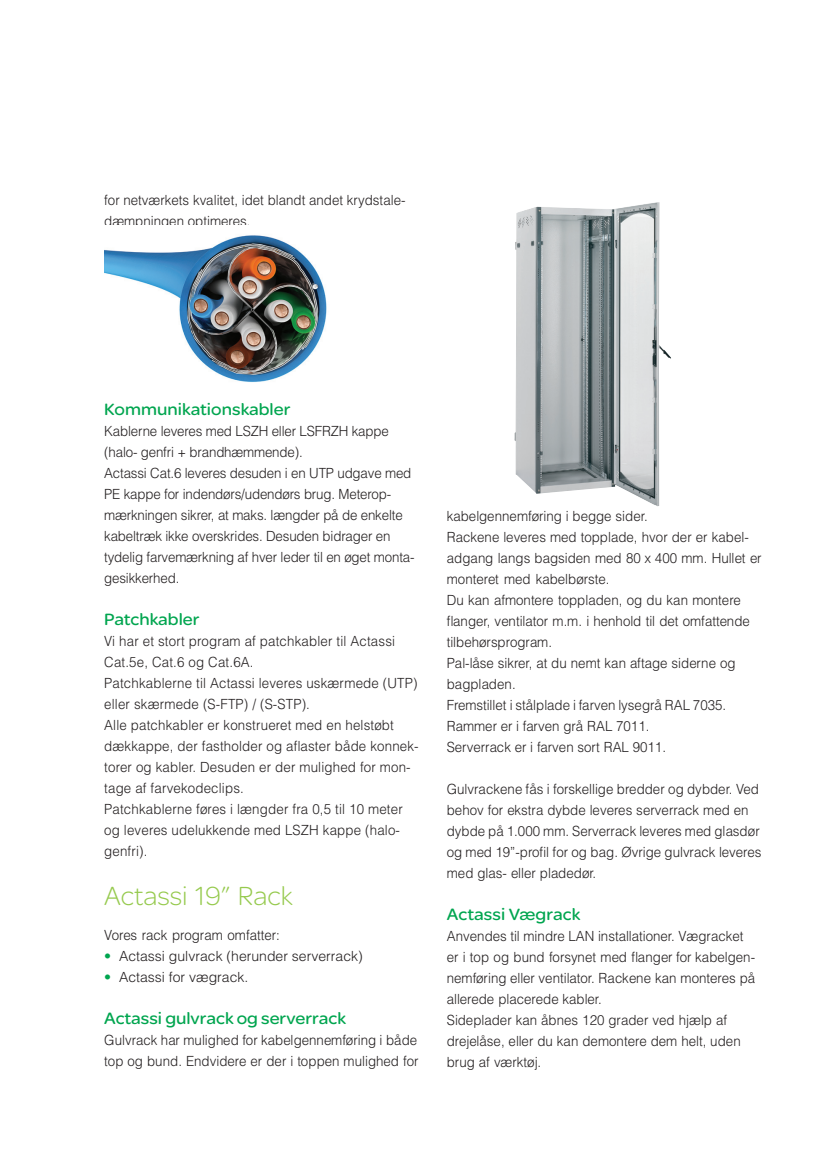
<style>
.page{position:relative;width:834px;height:1176px;background:#fff}
.page>*{position:absolute;margin:0;border:0;box-sizing:border-box;transform-origin:0 0}
.t1{font:300 28px "SE Optimist";color:#96ca4e}
.t2{font:17.5px "SE Optimist";color:#00a54f;scale:1.05 1}
.t3{font:300 14px/21px "Helvetica";color:#231f20;scale:.95 1}
.t4{font:300 14px "Helvetica";color:#231f20}
.s1{color:#00a54f}
</style>
<div class="page">
<img style="left:104px;top:235px;width:223px;height:147px">
<img style="left:514px;top:202px;width:157px;height:304px">
<p class="t3" style="left:104px;top:189px;width:318px">for netværkets kvalitet, idet blandt andet krydstale&shy;dæmpningen optimeres.</p>
<p class="t2" style="left:104px;top:397px;width:179px">Kommunikationskabler</p>
<p class="t3" style="left:104px;top:420px;width:328px">Kablerne leveres med LSZH eller LSFRZH kappe (halo- genfri + brandhæmmende).<br>Actassi Cat.6 leveres desuden i en UTP udgave med PE kappe for indendørs/udendørs brug. Meterop&shy;mærkningen sikrer, at maks. længder på de enkelte kabeltræk ikke overskrides. Desuden bidrager en tydelig farvemærkning af hver leder til en øget monta&shy;gesikkerhed.</p>
<p class="t2" style="left:104px;top:607px;width:92px">Patchkabler</p>
<p class="t3" style="left:104px;top:630px;width:332px">Vi har et stort program af patchkabler til Actassi Cat.5e, Cat.6 og Cat.6A.<br>Patchkablerne til Actassi leveres uskærmede (UTP) eller skærmede (S-FTP) / (S-STP).<br>Alle patchkabler er konstrueret med en helstøbt dækkappe, der fastholder og aflaster både konnek&shy;torer og kabler. Desuden er der mulighed for mon&shy;tage af farvekodeclips.<br>Patchkablerne føres i længder fra 0,5 til 10 meter og leveres udelukkende med LSZH kappe (halo&shy;genfri).</p>
<h1 class="t1" style="left:104px;top:877px;width:190px">Actassi 19” Rack</h1>
<p class="t3" style="left:104px;top:924px;width:186px">Vores rack program omfatter:</p>
<p class="t4" style="left:104px;top:947px;width:260px"><span class="s1">•</span> Actassi gulvrack (herunder serverrack)</p>
<p class="t4" style="left:104px;top:968px;width:146px"><span class="s1">•</span> Actassi for vægrack.</p>
<p class="t2" style="left:104px;top:1006px;width:232px">Actassi gulvrack og serverrack</p>
<p class="t3" style="left:104px;top:1029px;width:332px">Gulvrack har mulighed for kabelgennemføring i både top og bund. Endvidere er der i toppen mulighed for</p>
<p class="t3" style="left:446px;top:505px;width:333px">kabelgennemføring i begge sider.<br>Rackene leveres med topplade, hvor der er kabel&shy;adgang langs bagsiden med 80 x 400 mm. Hullet er monteret med kabelbørste.<br>Du kan afmontere toppladen, og du kan montere flanger, ventilator m.m. i henhold til det omfattende tilbehørsprogram.<br>Pal-låse sikrer, at du nemt kan aftage siderne og bagpladen.<br>Fremstillet i stålplade i farven lysegrå RAL 7035.<br>Rammer er i farven grå RAL 7011.<br>Serverrack er i farven sort RAL 9011.</p>
<p class="t3" style="left:446px;top:778px;width:332px">Gulvrackene fås i forskellige bredder og dybder. Ved behov for ekstra dybde leveres serverrack med en dybde på 1.000 mm. Serverrack leveres med glasdør og med 19”-profil for og bag. Øvrige gulvrack leveres med glas- eller pladedør.</p>
<p class="t2" style="left:446px;top:902px;width:129px">Actassi Vægrack</p>
<p class="t3" style="left:446px;top:925px;width:326px">Anvendes til mindre LAN installationer. Vægracket er i top og bund forsynet med flanger for kabelgen&shy;nemføring eller ventilator. Rackene kan monteres på allerede placerede kabler.<br>Sideplader kan åbnes 120 grader ved hjælp af drejelåse, eller du kan demontere dem helt, uden brug af værktøj.</p>
</div>
